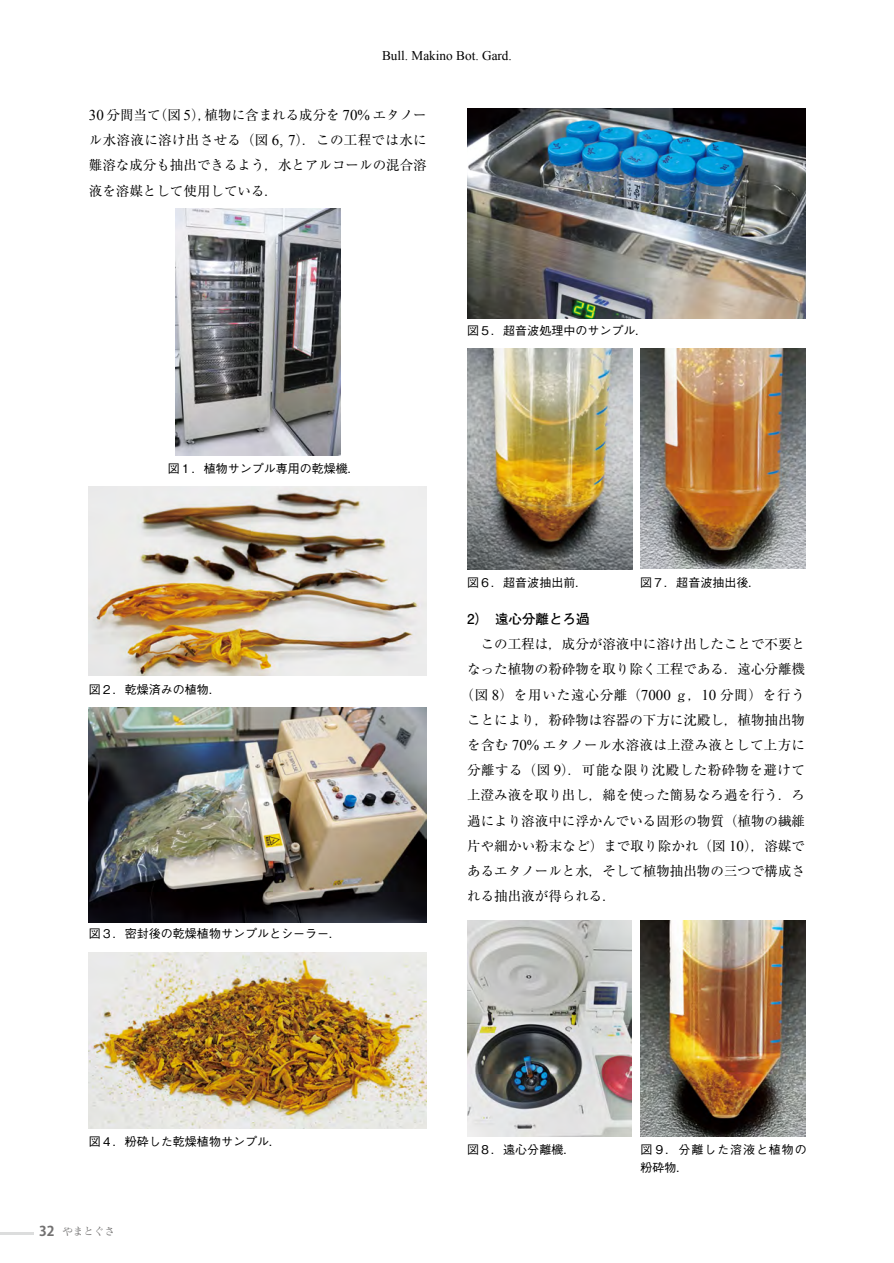
<style>
.page{position:relative;width:894px;height:1263px;background:#fff}
.page>*{position:absolute;margin:0;border:0;box-sizing:border-box;transform-origin:0 0}
.t1{font:13.5px/25.2px "Ryumin Pr 6 N";color:#000;text-align:justify}
.t2{font:13.5px "Ryumin Pr 6 N";letter-spacing:.06em;color:#000}
.t3{font:13.5px "Ryumin Pr 6 N";letter-spacing:.025em;color:#000}
.t4{font:13.5px "Ryumin Pr 6 N";letter-spacing:.035em;color:#000}
.t5{font:700 13.5px "Futo Go B101 Pr 6 N";color:#000}
.t6{font:13.2px "Times New Roman";color:#000}
.t7{font:500 12px "Gothic BBB Pro";color:#000}
.t8{font:500 12px/18px "Gothic BBB Pro";letter-spacing:.075em;color:#000}
.t9{font:10.5px "Matisse Pro M";color:#727171}
.s1{font-family:"Times New Roman";font-size:15px}
.s2{font-family:"Koz Go Pro";font-weight:700;font-size:13.5px}
</style>
<div class="page">
<hr style="left:0;top:1232px;width:34px;height:3px;background:#dcdddd">
<img style="left:175px;top:209px;width:165px;height:247px">
<img style="left:89px;top:486px;width:337px;height:190px">
<img style="left:89px;top:708px;width:337px;height:214px">
<img style="left:89px;top:953px;width:337px;height:176px">
<img style="left:467px;top:108px;width:337px;height:211px">
<img style="left:467px;top:348px;width:165px;height:221px">
<img style="left:640px;top:348px;width:164px;height:221px">
<img style="left:467px;top:921px;width:164px;height:215px">
<img style="left:640px;top:921px;width:164px;height:215px">
<p class="t6" style="left:382px;top:47px;width:131px">Bull. Makino Bot. Gard.</p>
<p class="t1" style="left:89px;top:102px;width:339px"><span class="s1">30</span> 分間当て（図 <span class="s1">5</span>），植物に含まれる成分を <span class="s1">70%</span> エタノール水溶液に溶け出させる（図 <span class="s1">6, 7</span>）．この工程では水に難溶な成分も抽出できるよう，水とアルコールの混合溶液を溶媒として使用している．</p>
<p class="t7" style="left:168px;top:459px;width:193px">図１．植物サンプル専用の乾燥機．</p>
<p class="t7" style="left:89px;top:680px;width:133px">図２．乾燥済みの植物．</p>
<p class="t7" style="left:89px;top:924px;width:253px">図３．密封後の乾燥植物サンプルとシーラー．</p>
<p class="t7" style="left:467px;top:321px;width:181px">図５．超音波処理中のサンプル．</p>
<p class="t7" style="left:467px;top:573px;width:121px">図６．超音波抽出前．</p>
<p class="t7" style="left:640px;top:573px;width:121px">図７．超音波抽出後．</p>
<p class="t5" style="left:467px;top:608px;width:124px">2）　遠心分離とろ過</p>
<p class="t1" style="left:467px;top:631px;width:339px">　この工程は，成分が溶液中に溶け出したことで不要と</p>
<p class="t1" style="left:467px;top:656px;width:339px">なった植物の粉砕物を取り除く工程である．遠心分離機</p>
<p class="t2" style="left:460px;top:684px;width:346px">（図 <span class="s1">8</span>）を用いた遠心分離（<span class="s1">7000</span> ｇ，<span class="s1">10</span> 分間）を行う</p>
<p class="t1" style="left:467px;top:706px;width:339px">ことにより，粉砕物は容器の下方に沈殿し，植物抽出物</p>
<p class="t3" style="left:467px;top:734px;width:339px">を含む <span class="s1">70%</span> エタノール水溶液は上澄み液として上方に</p>
<p class="t4" style="left:467px;top:760px;width:339px">分離する（図 <span class="s1">9</span>）．可能な限り沈殿した粉砕物を避けて</p>
<p class="t1" style="left:467px;top:782px;width:339px">上澄み液を取り出し，綿を使った簡易なろ過を行う．ろ</p>
<p class="t1" style="left:467px;top:807px;width:339px">過により溶液中に浮かんでいる固形の物質（植物の繊維</p>
<p class="t1" style="left:467px;top:832px;width:339px">片や細かい粉末など）まで取り除かれ（図 <span class="s1">10</span>），溶媒で</p>
<p class="t1" style="left:467px;top:858px;width:339px">あるエタノールと水，そして植物抽出物の三つで構成さ</p>
<p class="t1" style="left:467px;top:883px;width:150px">れる抽出液が得られる．</p>
<p class="t7" style="left:89px;top:1132px;width:193px">図４．粉砕した乾燥植物サンプル．</p>
<p class="t9" style="left:39px;top:1224px;width:77px"><span class="s2">32</span> やまとぐさ</p>
<p class="t7" style="left:467px;top:1140px;width:101px">図８．遠心分離機.</p>
<p class="t8" style="left:640px;top:1139px;width:168px">図９．分離した溶液と植物の粉砕物．</p>
</div>
